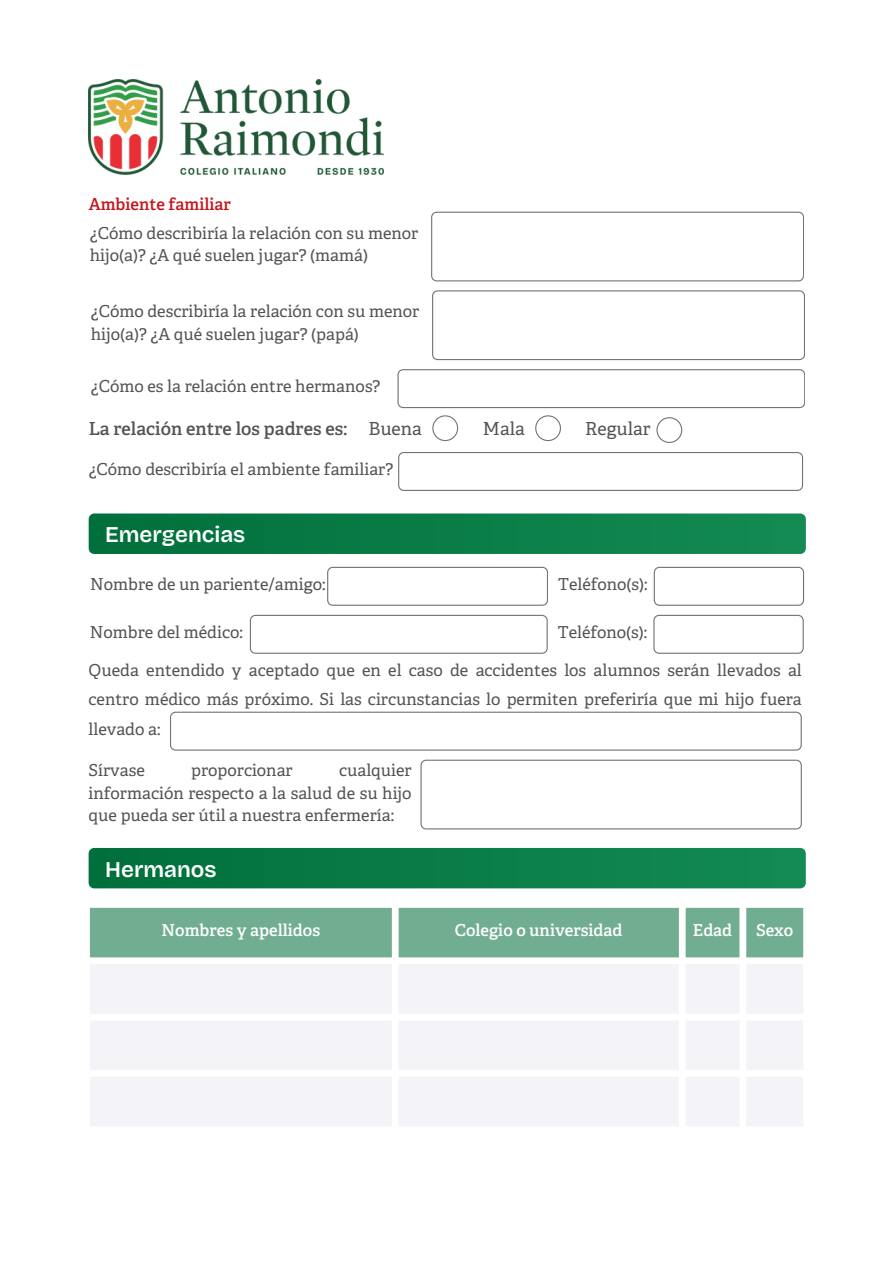
<style>
.page{position:relative;width:893px;height:1264px;background:#fff}
.page>*{position:absolute;margin:0;border:0;box-sizing:border-box;transform-origin:0 0}
.t1{font:600 22.5px "Bricolage Grotesque";color:#fff}
.t2{font:600 18px "Adelle";color:#545454}
.t3{font:18px "Adelle";color:#545454}
.t4{font:16.5px/22.5px "Adelle";color:#545454}
.t5{font:600 16.5px "Adelle";color:#fff}
.t6{font:600 16.5px "Adelle";color:#c4161c}
</style>
<div class="page">
<svg style="left:431px;top:212px;width:372px;height:69px"></svg>
<svg style="left:432px;top:290px;width:372px;height:70px"></svg>
<svg style="left:397px;top:369px;width:407px;height:39px"></svg>
<svg style="left:432px;top:415px;width:26px;height:26px"></svg>
<svg style="left:535px;top:415px;width:26px;height:26px"></svg>
<svg style="left:656px;top:417px;width:26px;height:26px"></svg>
<svg style="left:398px;top:452px;width:405px;height:39px"></svg>
<svg style="left:89px;top:513px;width:716px;height:41px;background:#0d7e49"></svg>
<svg style="left:327px;top:567px;width:220px;height:39px"></svg>
<svg style="left:653px;top:567px;width:151px;height:39px"></svg>
<svg style="left:250px;top:615px;width:297px;height:38px"></svg>
<svg style="left:653px;top:615px;width:150px;height:38px"></svg>
<svg style="left:170px;top:711px;width:631px;height:39px"></svg>
<svg style="left:420px;top:759px;width:381px;height:70px"></svg>
<svg style="left:89px;top:848px;width:716px;height:40px;background:#0a7c46"></svg>
<div style="left:90px;top:907px;width:713px;height:50px;background:#71ae91"></div>
<svg style="left:90px;top:965px;width:713px;height:161px;fill:#f3f3f8"></svg>
<img style="left:88px;top:79px;width:295px;height:96px">
<p class="t6" style="left:89px;top:195px;width:144px">Ambiente familiar</p>
<h2 class="t4" style="left:90px;top:223px;width:330px">¿Cómo describiría la relación con su menor hijo(a)? ¿A qué suelen jugar? (mamá)</h2>
<p class="t4" style="left:91px;top:302px;width:330px">¿Cómo describiría la relación con su menor hijo(a)? ¿A qué suelen jugar? (papá)</p>
<p class="t4" style="left:91px;top:376px;width:291px">¿Cómo es la relación entre hermanos?</p>
<p class="t2" style="left:89px;top:419px;width:260px">La relación entre los padres es:</p>
<p class="t3" style="left:368px;top:419px;width:55px">Buena</p>
<h2 class="t3" style="left:483px;top:419px;width:43px">Mala</h2>
<p class="t3" style="left:585px;top:419px;width:67px">Regular</p>
<p class="t4" style="left:89px;top:459px;width:306px">¿Cómo describiría el ambiente familiar?</p>
<p class="t1" style="left:105px;top:521px;width:141px">Emergencias</p>
<h1 class="t4" style="left:90px;top:574px;width:237px">Nombre de un pariente/amigo:</h1>
<p class="t4" style="left:558px;top:574px;width:91px">Teléfono(s):</p>
<p class="t4" style="left:90px;top:622px;width:154px">Nombre del médico:</p>
<p class="t4" style="left:557px;top:622px;width:91px">Teléfono(s):</p>
<p class="t4" style="left:89px;top:657px;width:714px;line-height:29.2px;text-align:justify">Queda entendido y aceptado que en el caso de accidentes los alumnos serán llevados al centro médico más próximo. Si las circunstancias lo permiten preferiría que mi hijo fuera llevado a:</p>
<p class="t4" style="left:89px;top:761px;width:58px">Sírvase</p>
<p class="t4" style="left:191px;top:761px;width:103px">proporcionar</p>
<p class="t4" style="left:89px;top:761px;width:324px;text-align:justify;text-indent:250px">cualquier información respecto a la salud de su hijo que pueda ser útil a nuestra enfermería:</p>
<p class="t1" style="left:105px;top:855px;width:113px">Hermanos</p>
<p class="t5" style="left:162px;top:921px;width:160px">Nombres y apellidos</p>
<p class="t5" style="left:455px;top:921px;width:169px">Colegio o universidad</p>
<p class="t5" style="left:692px;top:921px;width:41px">Edad</p>
<p class="t5" style="left:756px;top:921px;width:39px">Sexo</p>
</div>
